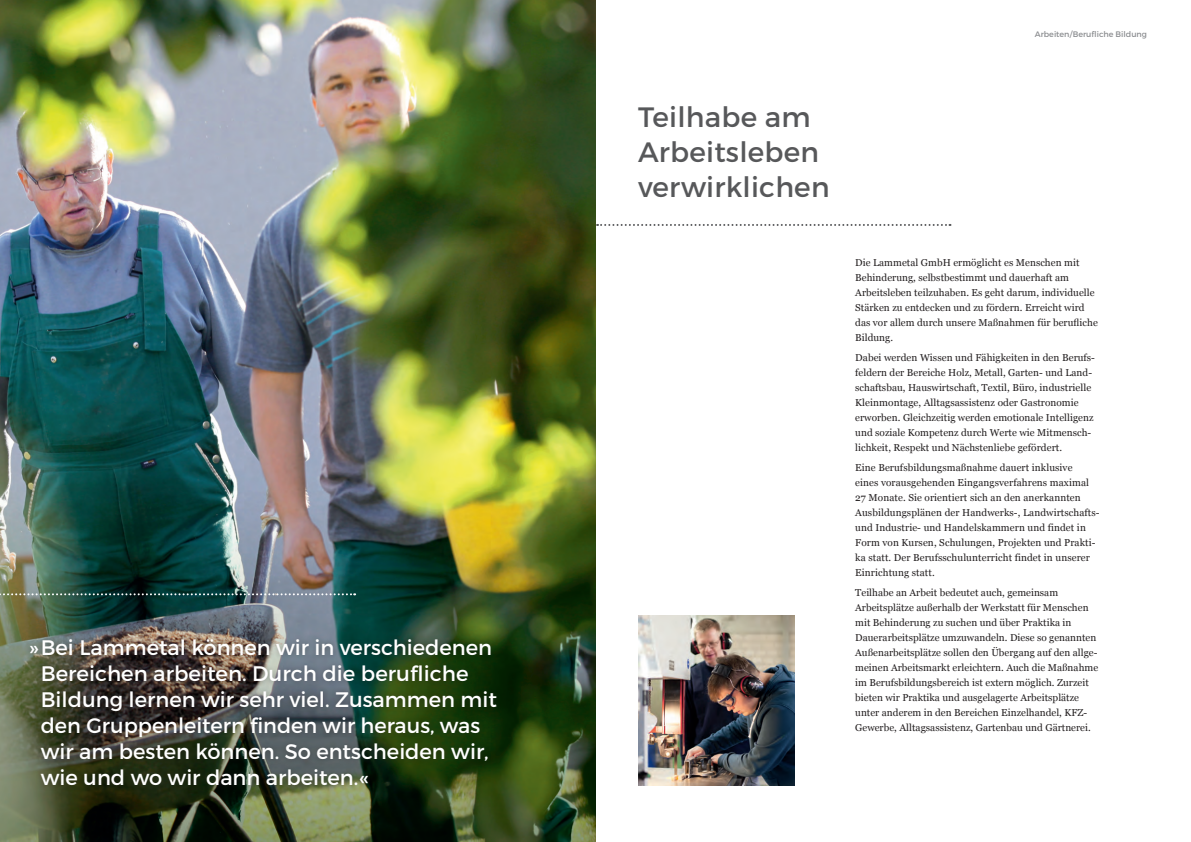
<style>
.page{position:relative;width:1191px;height:842px;background:#fff}
.page>*{position:absolute;margin:0;border:0;box-sizing:border-box;transform-origin:0 0}
.t1{font:28px/35px "Montserrat";letter-spacing:.01em;color:#57585a}
.t2{font:21px/26px "Montserrat";color:#fff}
.t3{font:10px/15px "Georgia";letter-spacing:.005em;color:#231f20}
.t4{font:8px "Montserrat";color:#8a8c8f}
</style>
<div class="page">
<img style="left:0;top:0;width:595px;height:842px">
<img style="left:638px;top:615px;width:156px;height:170px">
<div style="left:25px;top:634px;width:477px;height:157px;background:#231f20;opacity:.4"></div>
<svg style="left:597px;top:224px;width:353px;height:2px"></svg>
<svg style="left:0;top:593px;width:355px;height:2px"></svg>
<p class="t2" style="left:41px;top:635px;width:457px;text-indent:-12px">» Bei Lammetal können wir in verschiedenen Bereichen arbeiten. Durch die berufliche Bildung lernen wir sehr viel. Zusammen mit den Gruppenleitern finden wir heraus, was wir am besten können. So entscheiden wir, wie und wo wir dann arbeiten.«</p>
<h1 class="t1" style="left:638px;top:100px;width:193px">Teilhabe am<br>Arbeitsleben verwirklichen</h1>
<p class="t4" style="left:1034px;top:30px;width:114px">Arbeiten/Berufliche Bildung</p>
<p class="t3" style="left:855px;top:254px;width:244px">Die Lammetal GmbH ermöglicht es Menschen mit Behinderung, selbstbestimmt und dauerhaft am Arbeitsleben teilzuhaben. Es geht darum, individuelle Stärken zu entdecken und zu fördern. Erreicht wird das vor allem durch unsere Maßnahmen für beruf-liche Bildung.</p>
<p class="t3" style="left:855px;top:349px;width:241px">Dabei werden Wissen und Fähigkeiten in den Berufs&shy;feldern der Bereiche Holz, Metall, Garten- und Land&shy;schaftsbau, Hauswirtschaft, Textil, Büro, industrielle Kleinmontage, Alltagsassistenz oder Gastronomie erworben. Gleichzeitig werden emotionale Intelligenz und soziale Kompetenz durch Werte wie Mitmensch&shy;lichkeit, Respekt und Nächstenliebe gefördert.</p>
<p class="t3" style="left:855px;top:459px;width:246px">Eine Berufsbildungsmaßnahme dauert inklusive<br>eines vorausgehenden Eingangsverfahrens maximal 27 Monate. Sie orientiert sich an den anerkannten Ausbildungsplänen der Handwerks-, Landwirtschafts&shy;und Industrie- und Handelskammern und findet in Form von Kursen, Schulungen, Projekten und Prakti&shy;ka statt. Der Berufsschulunterricht findet in unserer Einrichtung statt.</p>
<p class="t3" style="left:855px;top:584px;width:244px">Teilhabe an Arbeit bedeutet auch, gemeinsam Arbeitsplätze außerhalb der Werkstatt für Menschen mit Behinderung zu suchen und über Praktika in Dauerarbeitsplätze umzuwandeln. Diese so genannten Außenarbeitsplätze sollen den Übergang auf den allge&shy;meinen Arbeitsmarkt erleichtern. Auch die Maßnahme im Berufsbildungsbereich ist extern möglich. Zurzeit bieten wir Praktika und ausgelagerte Arbeitsplätze unter anderem in den Bereichen Einzelhandel, KFZ-Gewerbe, Alltagsassistenz, Gartenbau und Gärtnerei.</p>
</div>
